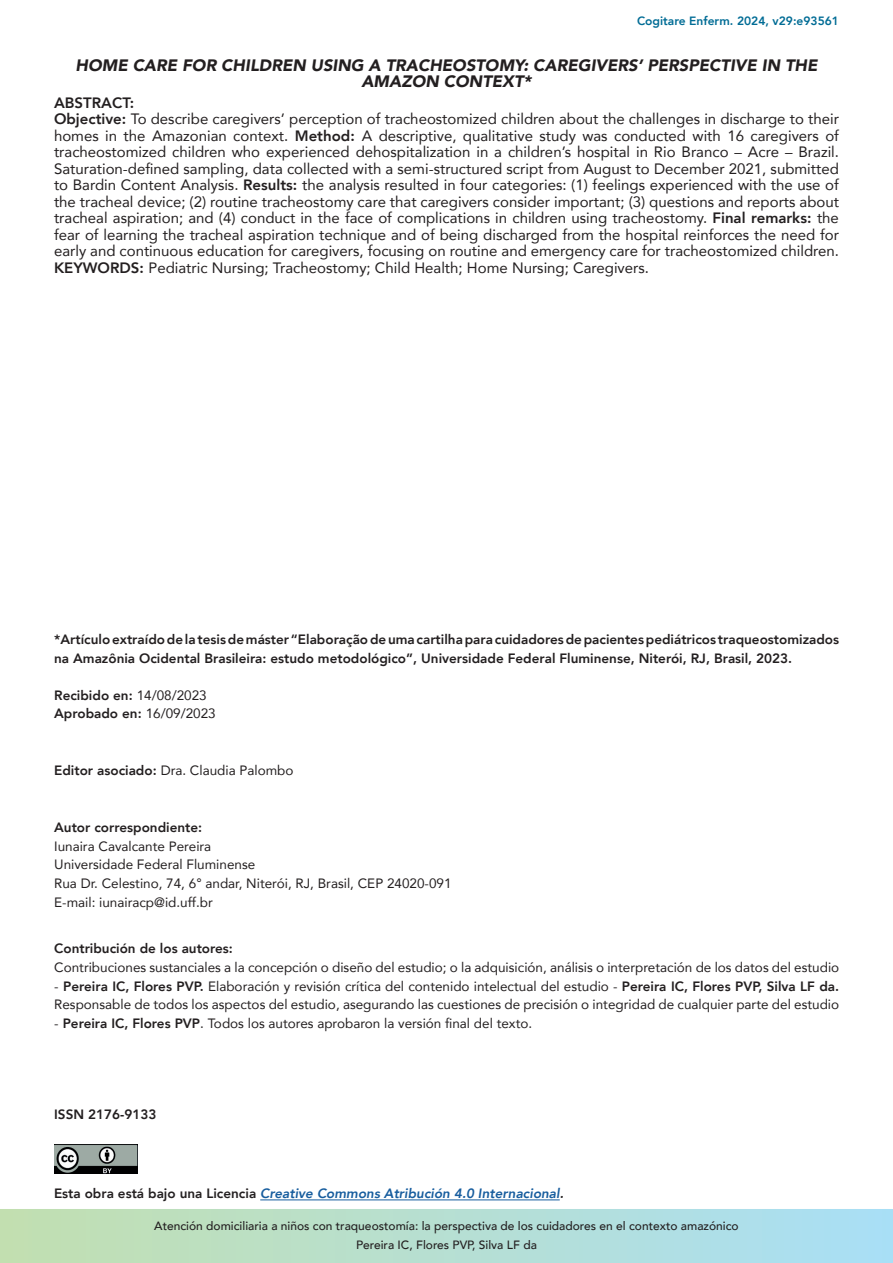
<style>
.page{position:relative;width:893px;height:1263px;background:#fff}
.page>*{position:absolute;margin:0;border:0;box-sizing:border-box;transform-origin:0 0}
.t1{font:italic 900 16.5px/16.5px "Avenir";color:#231f20;text-align:center}
.t2{font:15px/16.5px "Avenir";color:#231f20;text-align:justify}
.t3{font:800 15px "Avenir";color:#231f20}
.Correspondentes{font:13.5px/18.8px "Avenir";color:#231f20}
.Legenda{font:800 13.5px/18.8px "Avenir";color:#231f20}
.t4{font:italic 800 13.5px "Avenir";color:#175d9e}
.Correspondentes-2{font:800 13.5px "Avenir";color:#231f20}
.t5{font:500 12px/18.6px "Avenir";color:#231f20;text-align:center}
.t6{font:800 12px "Avenir";color:#006c95}
.s1{font-weight:800}
.s2{font-weight:400}
.s3{font-style:normal;color:#231f20}
.s4{color:#231f20}
</style>
<div class="page">
<svg style="left:0;top:1209px;width:893px;height:54px;background:#b6dfd2"></svg>
<img style="left:55px;top:1144px;width:83px;height:29px">
<hr style="left:260px;top:1199px;width:300px;height:1px;background:#175d9e">
<p class="t6" style="left:637px;top:10px;width:203px">Cogitare Enferm. 2024, v29:e93561</p>
<p class="t1" style="left:76px;top:56px;width:743px">HOME CARE FOR CHILDREN USING A TRACHEOSTOMY: CAREGIVERS’ PERSPECTIVE IN THE<br>AMAZON CONTEXT*</p>
<p class="t3" style="left:54px;top:89px;width:82px">ABSTRACT:</p>
<p class="t2" style="left:54px;top:110px;width:787px"><span class="s1">Objective:</span> To describe caregivers’ perception of tracheostomized children about the challenges in discharge to their homes in the Amazonian context. <span class="s1">Method:</span> A descriptive, qualitative study was conducted with 16 caregivers of tracheostomized children who experienced dehospitalization in a children’s hospital in Rio Branco – Acre – Brazil.<br>Saturation-defined sampling, data collected with a semi-structured script from August to December 2021, submitted to Bardin Content Analysis. <span class="s1">Results:</span> the analysis resulted in four categories: (1) feelings experienced with the use of the tracheal device; (2) routine tracheostomy care that caregivers consider important; (3) questions and reports about tracheal aspiration; and (4) conduct in the face of complications in children using tracheostomy. <span class="s1">Final remarks:</span> the fear of learning the tracheal aspiration technique and of being discharged from the hospital reinforces the need for early and continuous education for caregivers, focusing on routine and emergency care for tracheostomized children.</p>
<p class="t2" style="left:54px;top:259px;width:596px"><span class="s1">KEYWORDS:</span> Pediatric Nursing; Tracheostomy; Child Health; Home Nursing; Caregivers.</p>
<p class="Legenda" style="left:54px;top:629px;width:786px">*Artículo extraído de la tesis de máster“Elaboração de uma cartilha para cuidadores de pacientes pediátricos traqueostomizados na Amazônia Ocidental Brasileira: estudo metodológico”, Universidade Federal Fluminense, Niterói, RJ, Brasil, 2023.</p>
<p class="Legenda" style="left:54px;top:685px;width:154px">Recibido en: <span class="s2">14/08/2023</span></p>
<p class="Legenda" style="left:54px;top:703px;width:163px">Aprobado en: <span class="s2">16/09/2023</span></p>
<p class="Correspondentes" style="left:54px;top:760px;width:241px"><span class="s1">Editor asociado:</span> Dra. Claudia Palombo</p>
<p class="Legenda" style="left:54px;top:817px;width:149px">Autor correspondiente:</p>
<p class="Correspondentes" style="left:54px;top:836px;width:159px">Iunaira Cavalcante Pereira</p>
<p class="Correspondentes" style="left:54px;top:855px;width:203px">Universidade Federal Fluminense</p>
<p class="Correspondentes" style="left:54px;top:874px;width:399px">Rua Dr. Celestino, 74, 6° andar, Niterói, RJ, Brasil, CEP 24020-091</p>
<p class="Correspondentes" style="left:54px;top:892px;width:160px">E-mail: iunairacp@id.uff.br</p>
<p class="Correspondentes-2" style="left:54px;top:936px;width:180px">Contribución de los autores:</p>
<p class="Correspondentes" style="left:54px;top:957px;width:786px">Contribuciones sustanciales a la concepción o diseño del estudio; o la adquisición, análisis o interpretación de los datos del estudio</p>
<p class="Correspondentes" style="left:54px;top:976px;width:786px">- <span class="s1">Pereira IC, Flores PVP.</span> Elaboración y revisión crítica del contenido intelectual del estudio - <span class="s1">Pereira IC, Flores PVP, Silva LF da.<br></span>Responsable de todos los aspectos del estudio, asegurando las cuestiones de precisión o integridad de cualquier parte del estudio</p>
<p class="Correspondentes" style="left:54px;top:1014px;width:479px">- <span class="s1">Pereira IC, Flores PVP</span>. Todos los autores aprobaron la versión final del texto.</p>
<p class="Legenda" style="left:54px;top:1104px;width:104px">ISSN 2176-9133</p>
<p class="t4" style="left:54px;top:1185px;width:511px"><span class="s3">Esta obra está bajo una Licencia</span> Creative Commons Atribución 4.0 Internacional<span class="s4">.</span></p>
<p class="t5" style="left:154px;top:1216px;width:586px">Atención domiciliaria a niños con traqueostomía: la perspectiva de los cuidadores en el contexto amazónico<br>Pereira IC, Flores PVP, Silva LF da</p>
</div>
